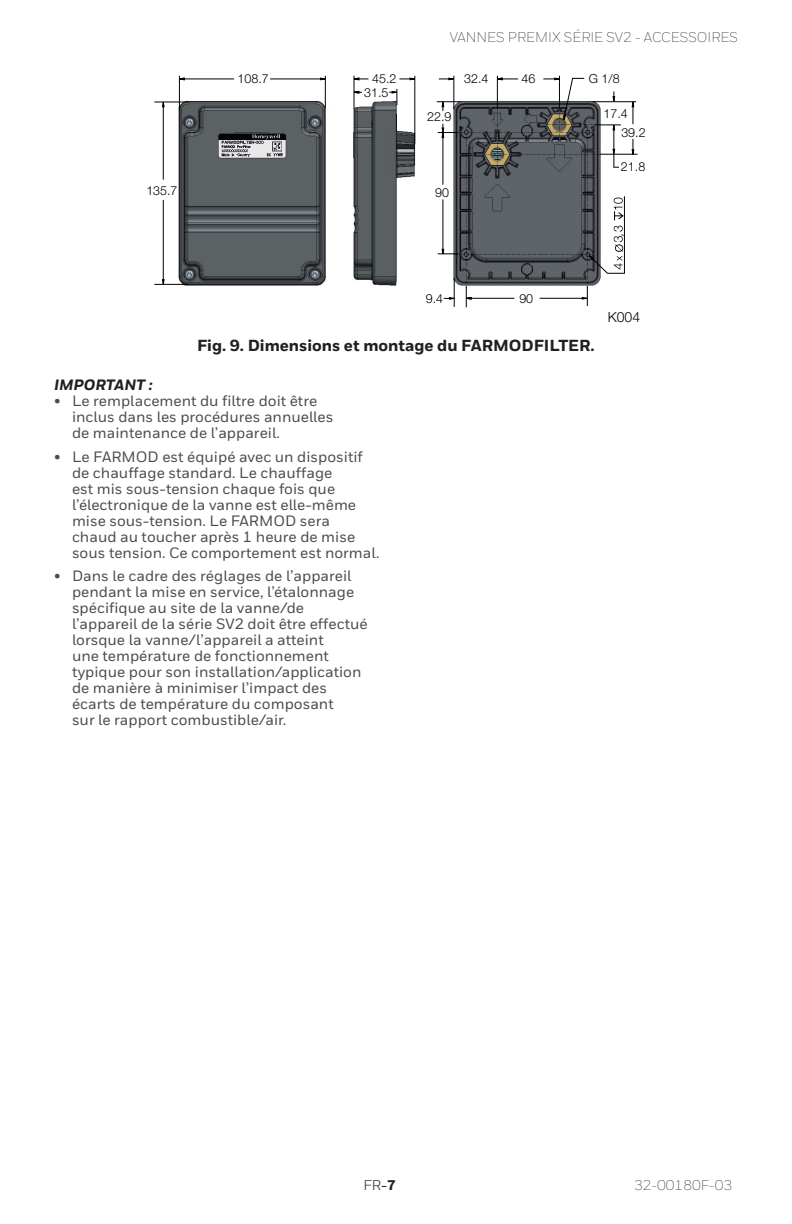
<style>
.page{position:relative;width:792px;height:1224px;background:#fff}
.page>*{position:absolute;margin:0;border:0;box-sizing:border-box;transform-origin:0 0}
.t1{font:800 16px "Honeywell Sans";color:#231f20}
.t2{font:500 15px/16px "Honeywell Sans";color:#4b4c4d}
.t3{font:italic 800 15px "Honeywell Sans";color:#231f20}
.t4{font:300 14px "Honeywell Sans";color:#231f20}
.t5{font:300 14px "Helvetica Neue LT Pro";color:#000}
.t6{font:14px "Honeywell Sans";color:#231f20}
.t7{font:300 12.4px "Helvetica Neue LT Pro";color:#000}
.t8{font:10px "Myriad Pro";color:#000}
.s1{font-weight:500}
.s2{font-weight:800}
</style>
<div class="page">
<img style="left:170px;top:91px;width:440px;height:203px">
<hr style="left:179px;top:76px;width:1px;height:33px;background:#000">
<hr style="left:325px;top:76px;width:1px;height:32px;background:#000">
<hr style="left:270px;top:79px;width:55px;height:1px;background:#000">
<hr style="left:179px;top:79px;width:55px;height:1px;background:#000">
<hr style="left:354px;top:76px;width:1px;height:33px;background:#000">
<hr style="left:414px;top:76px;width:1px;height:68px;background:#000">
<svg style="left:399px;top:77px;width:17px;height:3px"></svg>
<svg style="left:353px;top:77px;width:16px;height:3px"></svg>
<hr style="left:454px;top:76px;width:1px;height:33px;background:#000">
<hr style="left:497px;top:76px;width:1px;height:32px;background:#000">
<svg style="left:439px;top:77px;width:15px;height:3px"></svg>
<hr style="left:559px;top:76px;width:1px;height:32px;background:#000">
<svg style="left:497px;top:77px;width:21px;height:3px"></svg>
<svg style="left:389px;top:89px;width:9px;height:16px"></svg>
<svg style="left:353px;top:91px;width:9px;height:3px"></svg>
<svg style="left:444px;top:278px;width:11px;height:29px"></svg>
<hr style="left:154px;top:284px;width:34px;height:1px;background:#000">
<hr style="left:154px;top:102px;width:34px;height:1px;background:#000">
<hr style="left:163px;top:102px;width:1px;height:78px;background:#000">
<hr style="left:163px;top:200px;width:1px;height:84px;background:#000">
<svg style="left:466px;top:286px;width:6px;height:21px"></svg>
<svg style="left:582px;top:286px;width:6px;height:20px"></svg>
<hr style="left:540px;top:298px;width:47px;height:1px;background:#000">
<hr style="left:466px;top:298px;width:48px;height:1px;background:#000">
<hr style="left:600px;top:154px;width:38px;height:1px;background:#000">
<hr style="left:593px;top:101px;width:43px;height:1px;background:#000">
<svg style="left:631px;top:101px;width:3px;height:23px"></svg>
<svg style="left:631px;top:139px;width:3px;height:16px"></svg>
<svg style="left:437px;top:101px;width:23px;height:10px"></svg>
<svg style="left:612px;top:91px;width:3px;height:11px"></svg>
<svg style="left:594px;top:124px;width:27px;height:44px"></svg>
<svg style="left:543px;top:77px;width:42px;height:44px"></svg>
<svg style="left:438px;top:124px;width:20px;height:14px"></svg>
<svg style="left:438px;top:249px;width:20px;height:6px"></svg>
<hr style="left:443px;top:133px;width:1px;height:52px;background:#000">
<hr style="left:443px;top:199px;width:1px;height:55px;background:#000">
<svg style="left:589px;top:196px;width:36px;height:78px"></svg>
<p class="t4" style="left:450px;top:29px;width:290px">VANNES PREMIX SÉRIE SV2 - ACCESSOIRES</p>
<p class="t7" style="left:238px;top:71px;width:33px">108.7</p>
<p class="t7" style="left:372px;top:71px;width:26px">45.2</p>
<p class="t7" style="left:464px;top:71px;width:26px">32.4</p>
<p class="t7" style="left:522px;top:71px;width:15px">46</p>
<p class="t7" style="left:589px;top:71px;width:32px">G 1/8</p>
<p class="t7" style="left:364px;top:85px;width:26px">31.5</p>
<p class="t7" style="left:427px;top:109px;width:26px">22.9</p>
<p class="t7" style="left:604px;top:106px;width:26px">17.4</p>
<p class="t7" style="left:621px;top:125px;width:26px">39.2</p>
<p class="t7" style="left:146px;top:183px;width:33px">135.7</p>
<p class="t7" style="left:435px;top:185px;width:15px">90</p>
<p class="t7" style="left:621px;top:159px;width:26px">21.8</p>
<p class="t8" style="left:613px;top:236px;width:4px;rotate:-90deg">,</p>
<p class="t7" style="left:426px;top:291px;width:19px">9.4</p>
<p class="t7" style="left:519px;top:291px;width:15px">90</p>
<p class="t1" style="left:197px;top:336px;width:399px">Fig. 9. Dimensions et montage du FARMODFILTER.</p>
<p class="t3" style="left:54px;top:376px;width:100px">IMPORTANT :</p>
<p class="t2" style="left:72px;top:393px;width:263px;text-indent:-18px">• Le remplacement du filtre doit être inclus dans les procédures annuelles de maintenance de l’appareil.</p>
<p class="t2" style="left:72px;top:449px;width:309px;text-indent:-18px">• Le FARMOD est équipé avec un dispositif de chauffage standard. Le chauffage<br>est mis sous-tension chaque fois que l’électronique de la vanne est elle-même mise sous-tension. Le FARMOD sera<br>chaud au toucher après 1 heure de mise sous tension. Ce comportement est normal.</p>
<p class="t2" style="left:72px;top:568px;width:297px;text-indent:-18px">• Dans le cadre des réglages de l’appareil pendant la mise en service, l’étalonnage spécifique au site de la vanne/de l’appareil de la série SV2 doit être effectué lorsque la vanne/l’appareil a atteint<br>une température de fonctionnement typique pour son installation/application de manière à minimiser l’impact des écarts de température du composant<br>sur le rapport combustible/air.</p>
<p class="t5" style="left:608px;top:308px;width:34px">K004</p>
<p class="t6" style="left:363px;top:1177px;width:34px">FR<span class="s1">-</span><span class="s2">7</span></p>
<p class="t4" style="left:634px;top:1177px;width:100px">32-00180F-03</p>
</div>
